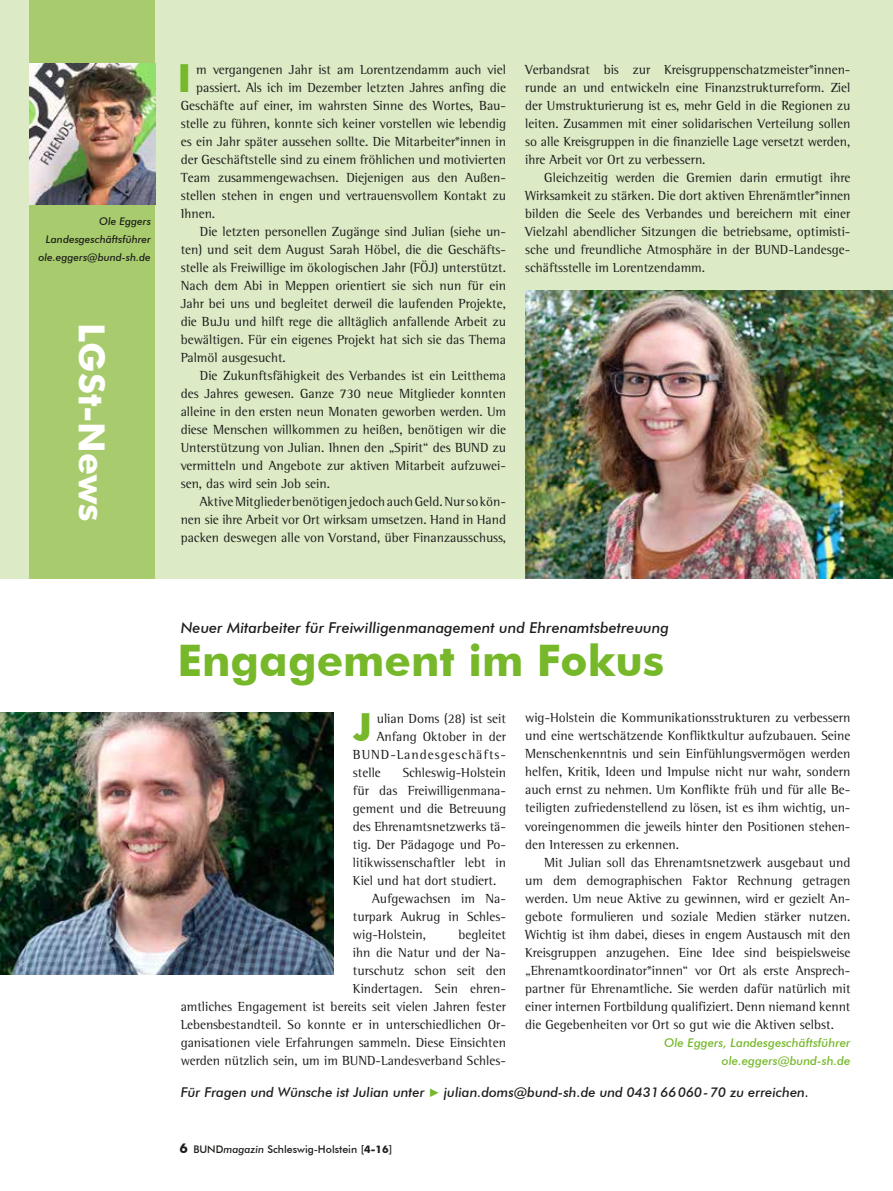
<style>
.page{position:relative;width:893px;height:1191px;background:#fff}
.page>*{position:absolute;margin:0;border:0;box-sizing:border-box;transform-origin:0 0}
.t1{font:700 43.5px "Futura BT";color:#76b82a}
.t2{font:700 38.7px "Futura BT";color:#76b82a}
.t3{font:700 36px "Futura BT";color:#fff}
.t4{font:italic 500 15px "Futura BT";color:#1d1d1b}
.t5{font:13.5px/18px "Agfa Rotis Semi Serif";color:#1d1d1b;text-align:justify}
.t6{font:italic 500 13.5px "Futura BT";color:#1d1d1b}
.t7{font:13.5px "Agfa Rotis Semi Serif";letter-spacing:.07em;color:#1d1d1b}
.t8{font:italic 500 12px/18px "Futura BT";color:#76b82a;text-align:right}
.t9{font:italic 500 10.5px/18px "Futura BT";color:#1d1d1b;text-align:right}
.t10{font:500 10.5px "Futura BT";color:#1d1d1b}
.s1{font-family:"Times New Roman";font-weight:400;font-style:normal;font-size:12px;color:#76b82a}
.s2{font-weight:700;font-size:13.5px}
.s3{font-style:italic}
.s4{font-family:"Agfa Rotis Sans Serif";font-weight:700}
.s5{font-weight:700}
</style>
<div class="page">
<div style="left:0;top:0;width:893px;height:578px;background:#dceac5"></div>
<div style="left:30px;top:0;width:125px;height:578px;background:#a8cc6d"></div>
<img style="left:30px;top:64px;width:125px;height:140px">
<img style="left:525px;top:290px;width:368px;height:288px">
<img style="left:0;top:712px;width:334px;height:262px">
<p class="t9" style="left:38px;top:212px;width:114px">Ole Eggers<br>Landesgeschäftsführer ole.eggers@bund-sh.de</p>
<h3 class="t3" style="left:113px;top:323px;width:199px;rotate:90deg">LGSt-News</h3>
<h2 class="t2" style="left:178px;top:55px;width:15px">I</h2>
<p class="t5" style="left:196px;top:61px;width:311px">m vergangenen Jahr ist am Lorentzendamm auch viel</p>
<p class="t5" style="left:196px;top:79px;width:311px">passiert. Als ich im Dezember letzten Jahres anfing die</p>
<p class="t5" style="left:181px;top:97px;width:327px">Geschäfte auf einer, im wahrsten Sinne des Wortes, Bau-</p>
<p class="t5" style="left:181px;top:115px;width:327px">stelle zu führen, konnte sich keiner vorstellen wie lebendig</p>
<p class="t5" style="left:181px;top:133px;width:327px">es ein Jahr später aussehen sollte. Die Mitarbeiter*innen in</p>
<p class="t5" style="left:181px;top:151px;width:327px">der Geschäftstelle sind zu einem fröhlichen und motivierten</p>
<p class="t5" style="left:181px;top:169px;width:327px">Team zusammengewachsen. Diejenigen aus den Außen-</p>
<p class="t5" style="left:181px;top:187px;width:327px">stellen stehen in engen und vertrauensvollem Kontakt zu</p>
<p class="t5" style="left:181px;top:205px;width:36px">Ihnen.</p>
<p class="t5" style="left:200px;top:223px;width:308px">Die letzten personellen Zugänge sind Julian (siehe un-</p>
<p class="t5" style="left:181px;top:241px;width:327px">ten) und seit dem August Sarah Höbel, die die Geschäfts-</p>
<p class="t5" style="left:181px;top:259px;width:327px">stelle als Freiwillige im ökologischen Jahr (FÖJ) unterstützt.</p>
<p class="t5" style="left:181px;top:277px;width:327px">Nach dem Abi in Meppen orientiert sie sich nun für ein</p>
<p class="t5" style="left:181px;top:295px;width:327px">Jahr bei uns und begleitet derweil die laufenden Projekte,</p>
<p class="t5" style="left:181px;top:313px;width:327px">die BuJu und hilft rege die alltäglich anfallende Arbeit zu</p>
<p class="t5" style="left:181px;top:331px;width:327px">bewältigen. Für ein eigenes Projekt hat sich sie das Thema</p>
<p class="t5" style="left:181px;top:349px;width:107px">Palmöl ausgesucht.</p>
<p class="t5" style="left:200px;top:367px;width:308px">Die Zukunftsfähigkeit des Verbandes ist ein Leitthema</p>
<p class="t5" style="left:181px;top:385px;width:327px">des Jahres gewesen. Ganze 730 neue Mitglieder konnten</p>
<p class="t5" style="left:181px;top:403px;width:327px">alleine in den ersten neun Monaten geworben werden. Um</p>
<p class="t5" style="left:181px;top:421px;width:327px">diese Menschen willkommen zu heißen, benötigen wir die</p>
<p class="t5" style="left:181px;top:439px;width:327px">Unterstützung von Julian. Ihnen den „Spirit“ des BUND zu</p>
<p class="t5" style="left:181px;top:457px;width:327px">vermitteln und Angebote zur aktiven Mitarbeit aufzuwei-</p>
<p class="t5" style="left:181px;top:475px;width:151px">sen, das wird sein Job sein.</p>
<p class="t5" style="left:200px;top:493px;width:308px">Aktive Mitglieder benötigen jedoch auch Geld. Nur so kön-</p>
<p class="t5" style="left:181px;top:511px;width:327px">nen sie ihre Arbeit vor Ort wirksam umsetzen. Hand in Hand</p>
<p class="t5" style="left:181px;top:529px;width:327px">packen deswegen alle von Vorstand, über Finanzausschuss,</p>
<p class="t5" style="left:525px;top:61px;width:327px">Verbandsrat bis zur Kreisgruppenschatzmeister*innen&shy;runde an und entwickeln eine Finanzstrukturreform. Ziel der Umstrukturierung ist es, mehr Geld in die Regionen zu leiten. Zusammen mit einer solidarischen Verteilung sollen so alle Kreisgruppen in die finanzielle Lage versetzt werden, ihre Arbeit vor Ort zu verbessern.</p>
<p class="t5" style="left:525px;top:169px;width:327px;text-indent:19px">Gleichzeitig werden die Gremien darin ermutigt ihre Wirksamkeit zu stärken. Die dort aktiven Ehrenämtler*innen bilden die Seele des Verbandes und bereichern mit einer Vielzahl abendlicher Sitzungen die betriebsame, optimisti&shy;sche und freundliche Atmosphäre in der BUND-Landesge&shy;schäftsstelle im Lorentzendamm.</p>
<p class="t4" style="left:181px;top:618px;width:490px">Neuer Mitarbeiter für Freiwilligenmanagement und Ehrenamtsbetreuung</p>
<h1 class="t1" style="left:178px;top:634px;width:488px">Engagement im Fokus</h1>
<h2 class="t2" style="left:353px;top:703px;width:20px">J</h2>
<p class="t5" style="left:377px;top:709px;width:131px">ulian Doms (28) ist seit</p>
<p class="t5" style="left:525px;top:709px;width:327px">wig-Holstein die Kommunikationsstrukturen zu verbessern und eine wertschätzende Konfliktkultur aufzubauen. Seine Menschenkenntnis und sein Einfühlungsvermögen werden helfen, Kritik, Ideen und Impulse nicht nur wahr, sondern auch ernst zu nehmen. Um Konflikte früh und für alle Be&shy;teiligten zufriedenstellend zu lösen, ist es ihm wichtig, un&shy;voreingenommen die jeweils hinter den Positionen stehen&shy;den Interessen zu erkennen.</p>
<p class="t5" style="left:525px;top:853px;width:327px;text-indent:19px">Mit Julian soll das Ehrenamtsnetzwerk ausgebaut und um dem demographischen Faktor Rechnung getragen werden. Um neue Aktive zu gewinnen, wird er gezielt An&shy;gebote formulieren und soziale Medien stärker nutzen.<br>Wichtig ist ihm dabei, dieses in engem Austausch mit den Kreisgruppen anzugehen. Eine Idee sind beispielsweise „Ehrenamtkoordinator*innen“ vor Ort als erste Ansprech&shy;partner für Ehrenamtliche. Sie werden dafür natürlich mit einer internen Fortbildung qualifiziert. Denn niemand kennt die Gegebenheiten vor Ort so gut wie die Aktiven selbst.</p>
<p class="t8" style="left:664px;top:1033px;width:188px">Ole Eggers, Landesgeschäftsführer ole.eggers@bund-sh.de</p>
<p class="t6" style="left:181px;top:1083px;width:630px">Für Fragen und Wünsche ist Julian unter <span class="s1">►</span> julian.doms@bund-sh.de und 043166060-70 zu erreichen.</p>
<p class="t5" style="left:377px;top:727px;width:131px">Anfang Oktober in der</p>
<p class="t7" style="left:353px;top:746px;width:155px">BUND-Landesgeschäfts-</p>
<p class="t5" style="left:353px;top:763px;width:30px">stelle</p>
<p class="t5" style="left:403px;top:763px;width:105px">Schleswig-Holstein</p>
<p class="t5" style="left:353px;top:781px;width:155px">für das Freiwilligenmana-</p>
<p class="t5" style="left:353px;top:799px;width:155px">gement und die Betreuung</p>
<p class="t5" style="left:353px;top:817px;width:155px">des Ehrenamtsnetzwerks tä-</p>
<p class="t5" style="left:353px;top:835px;width:155px">tig. Der Pädagoge und Po-</p>
<p class="t5" style="left:353px;top:853px;width:155px">litikwissenschaftler lebt in</p>
<p class="t5" style="left:353px;top:871px;width:145px">Kiel und hat dort studiert.</p>
<p class="t5" style="left:372px;top:889px;width:135px">Aufgewachsen im Na-</p>
<p class="t5" style="left:353px;top:907px;width:155px">turpark Aukrug in Schles-</p>
<p class="t5" style="left:353px;top:925px;width:75px">wig-Holstein,</p>
<p class="t5" style="left:181px;top:925px;width:327px;text-align:right">begleitet<br>ihn die Natur und der Na-<br>turschutz schon seit den<br>Kindertagen. Sein ehren-<br>amtliches Engagement ist bereits seit vielen Jahren fester Lebensbestandteil. So konnte er in unterschiedlichen Or&shy;ganisationen viele Erfahrungen sammeln. Diese Einsichten werden nützlich sein, um im BUND-Landesverband Schles-</p>
<p class="t10" style="left:179px;top:1142px;width:214px"><span class="s2">6</span> BUND<span class="s3">magazin</span> Schleswig-Holstein <span class="s4">[</span><span class="s5">4-16</span><span class="s4">]</span></p>
</div>
